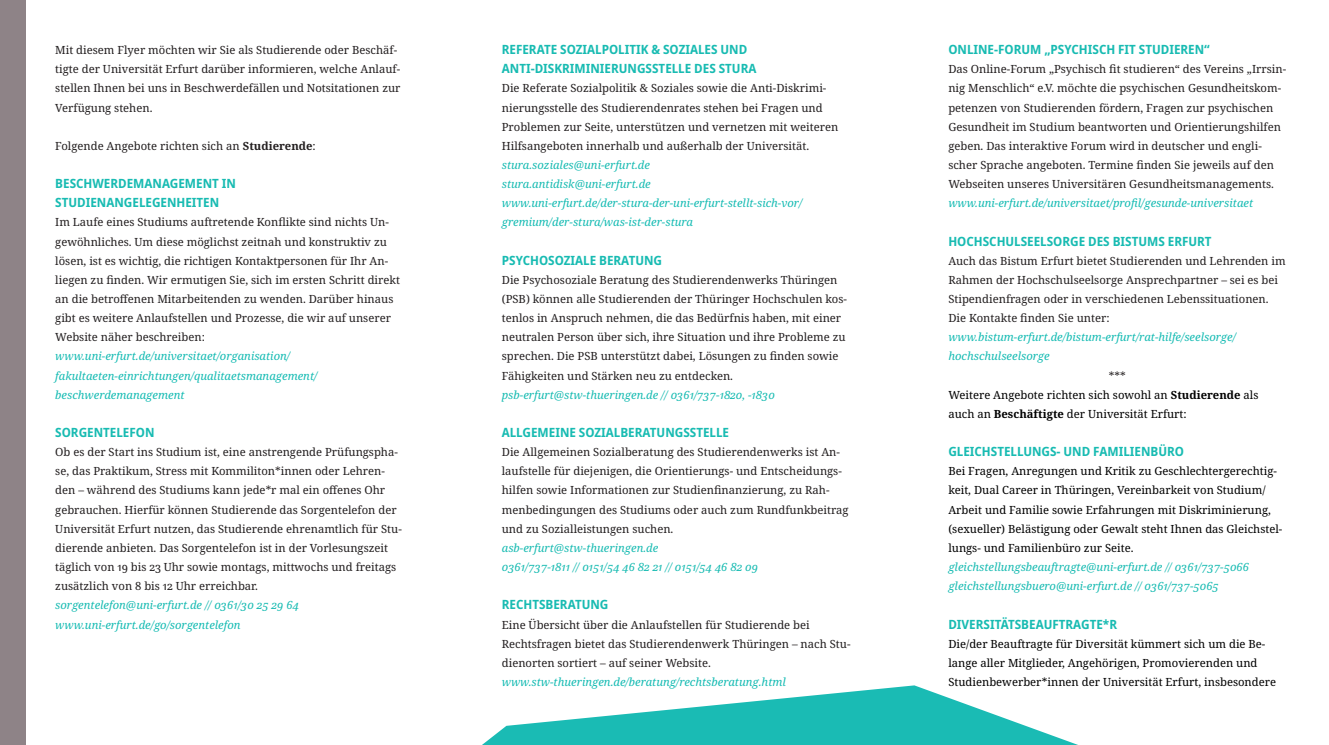
<style>
.page{position:relative;width:1329px;height:745px;background:#fff}
.page>*{position:absolute;margin:0;border:0;box-sizing:border-box;transform-origin:0 0}
.t1{font:700 semi-condensed 12.75px/19.2px "Noto Sans";color:#18bbb2}
.t2{font:11.25px/19.2px "Noto Serif";color:#231f20}
.t3{font:11.25px/19.2px "Noto Serif";color:#000}
.t4{font:italic 11.25px/19px "Noto Serif";color:#15bbb3}
.t5{font:italic 11.25px "Noto Serif";color:#18bbb2}
.s1{font-weight:700}
.s2{font-style:italic;color:#18bbb2}
.s3{font-style:italic;color:#15bbb3}
</style>
<div class="page">
<svg style="left:483px;top:685px;width:592px;height:59px"></svg>
<div style="left:0;top:0;width:26px;height:744px;background:#8e8387"></div>
<p class="t2" style="left:55px;top:41px;width:347px">Mit diesem Flyer möchten wir Sie als Studierende oder Beschäf&shy;tigte der Universität Erfurt darüber informieren, welche Anlauf&shy;stellen Ihnen bei uns in Beschwerdefällen und Notsitationen zur Verfügung stehen.</p>
<p class="t2" style="left:55px;top:136px;width:262px">Folgende Angebote richten sich an <span class="s1">Studierende</span>:</p>
<p class="t1" style="left:55px;top:174px;width:182px">BESCHWERDEMANAGEMENT IN<br>STUDIENANGELEGENHEITEN</p>
<p class="t2" style="left:55px;top:213px;width:346px">Im Laufe eines Studiums auftretende Konflikte sind nichts Un&shy;gewöhnliches. Um diese möglichst zeitnah und konstruktiv zu lösen, ist es wichtig, die richtigen Kontaktpersonen für Ihr An&shy;liegen zu finden. Wir ermutigen Sie, sich im ersten Schritt direkt an die betroffenen Mitarbeitenden zu wenden. Darüber hinaus gibt es weitere Anlaufstellen und Prozesse, die wir auf unserer Website näher beschreiben:</p>
<p class="t4" style="left:55px;top:347px;width:264px">www.uni-erfurt.de/universitaet/organisation/ fakultaeten-einrichtungen/qualitaetsmanagement/ beschwerdemanagement</p>
<p class="t1" style="left:55px;top:423px;width:101px">SORGENTELEFON</p>
<p class="t2" style="left:55px;top:442px;width:348px">Ob es der Start ins Studium ist, eine anstrengende Prüfungspha&shy;se, das Praktikum, Stress mit Kommiliton*innen oder Lehren&shy;den – während des Studiums kann jede*r mal ein offenes Ohr gebrauchen. Hierfür können Studierende das Sorgentelefon der Universität Erfurt nutzen, das Studierende ehrenamtlich für Stu&shy;dierende anbieten. Das Sorgentelefon ist in der Vorlesungszeit täglich von 19 bis 23 Uhr sowie montags, mittwochs und freitags zusätzlich von 8 bis 12 Uhr erreichbar. <span class="s2">sorgentelefon@uni-erfurt.de // 0361/30 25 29 64</span></p>
<p class="t4" style="left:55px;top:615px;width:187px">www.uni-erfurt.de/go/sorgentelefon</p>
<p class="t1" style="left:502px;top:40px;width:247px">REFERATE SOZIALPOLITIK &amp; SOZIALES UND</p>
<p class="t1" style="left:502px;top:59px;width:256px">ANTI-DISKRIMINIERUNGSSTELLE DES STURA</p>
<p class="t2" style="left:502px;top:79px;width:338px">Die Referate Sozialpolitik &amp; Soziales sowie die Anti-Diskrimi&shy;nierungsstelle des Studierendenrates stehen bei Fragen und Problemen zur Seite, unterstützen und vernetzen mit weiteren Hilfsangeboten innerhalb und außerhalb der Universität.</p>
<p class="t5" style="left:502px;top:157px;width:150px">stura.soziales@uni-erfurt.de</p>
<p class="t5" style="left:502px;top:176px;width:150px">stura.antidisk@uni-erfurt.de</p>
<p class="t4" style="left:502px;top:194px;width:302px">www.uni-erfurt.de/der-stura-der-uni-erfurt-stellt-sich-vor/</p>
<p class="t4" style="left:502px;top:213px;width:193px">gremium/der-stura/was-ist-der-stura</p>
<p class="t1" style="left:502px;top:250px;width:162px">PSYCHOSOZIALE BERATUNG</p>
<p class="t2" style="left:502px;top:270px;width:347px">Die Psychosoziale Beratung des Studierendenwerks Thüringen (PSB) können alle Studierenden der Thüringer Hochschulen kos&shy;tenlos in Anspruch nehmen, die das Bedürfnis haben, mit einer neutralen Person über sich, ihre Situation und ihre Probleme zu sprechen. Die PSB unterstützt dabei, Lösungen zu finden sowie Fähigkeiten und Stärken neu zu entdecken.</p>
<p class="t5" style="left:502px;top:386px;width:275px">psb-erfurt@stw-thueringen.de // 0361/737-1820, -1830</p>
<p class="t1" style="left:502px;top:423px;width:229px">ALLGEMEINE SOZIALBERATUNGSSTELLE</p>
<p class="t2" style="left:502px;top:442px;width:348px">Die Allgemeinen Sozialberatung des Studierendenwerks ist An&shy;laufstelle für diejenigen, die Orientierungs- und Entscheidungs&shy;hilfen sowie Informationen zur Studienfinanzierung, zu Rah&shy;menbedingungen des Studiums oder auch zum Rundfunkbeitrag und zu Sozialleistungen suchen.</p>
<p class="t5" style="left:502px;top:539px;width:158px">asb-erfurt@stw-thueringen.de</p>
<p class="t5" style="left:502px;top:559px;width:258px">0361/737-1811 // 0151/54 46 82 21 // 0151/54 46 82 09</p>
<p class="t1" style="left:502px;top:595px;width:108px">RECHTSBERATUNG</p>
<p class="t2" style="left:502px;top:614px;width:350px">Eine Übersicht über die Anlaufstellen für Studierende bei Rechtsfragen bietet das Studierendenwerk Thüringen – nach Stu&shy;dienorten sortiert – auf seiner Website. <span class="s3">www.stw-thueringen.de/beratung/rechtsberatung.html</span></p>
<p class="t1" style="left:948px;top:40px;width:263px">ONLINE-FORUM „PSYCHISCH FIT STUDIEREN“</p>
<p class="t2" style="left:948px;top:60px;width:339px">Das Online-Forum „Psychisch fit studieren“ des Vereins „Irrsin&shy;nig Menschlich“ e.V. möchte die psychischen Gesundheitskom&shy;petenzen von Studierenden fördern, Fragen zur psychischen Gesundheit im Studium beantworten und Orientierungshilfen geben. Das interaktive Forum wird in deutscher und engli&shy;scher Sprache angeboten. Termine finden Sie jeweils auf den Webseiten unseres Universitären Gesundheitsmanagements.</p>
<p class="t4" style="left:948px;top:194px;width:306px">www.uni-erfurt.de/universitaet/profil/gesunde-universitaet</p>
<p class="t1" style="left:948px;top:231px;width:265px">HOCHSCHULSEELSORGE DES BISTUMS ERFURT</p>
<p class="t2" style="left:948px;top:251px;width:339px">Auch das Bistum Erfurt bietet Studierenden und Lehrenden im Rahmen der Hochschulseelsorge Ansprechpartner – sei es bei Stipendienfragen oder in verschiedenen Lebenssituationen.<br>Die Kontakte finden Sie unter:</p>
<p class="t4" style="left:948px;top:328px;width:289px">www.bistum-erfurt.de/bistum-erfurt/rat-hilfe/seelsorge/ hochschulseelsorge</p>
<p class="t2" style="left:1109px;top:366px;width:18px">***</p>
<p class="t3" style="left:948px;top:385px;width:312px">Weitere Angebote richten sich sowohl an <span class="s1">Studierende</span> als auch an <span class="s1">Beschäftigte</span> der Universität Erfurt:</p>
<p class="t1" style="left:948px;top:442px;width:237px">GLEICHSTELLUNGS- UND FAMILIENBÜRO</p>
<p class="t3" style="left:948px;top:461px;width:336px">Bei Fragen, Anregungen und Kritik zu Geschlechtergerechtig&shy;keit, Dual Career in Thüringen, Vereinbarkeit von Studium/ Arbeit und Familie sowie Erfahrungen mit Diskriminierung, (sexueller) Belästigung oder Gewalt steht Ihnen das Gleichstel&shy;lungs- und Familienbüro zur Seite.</p>
<p class="t5" style="left:948px;top:559px;width:302px">gleichstellungsbeauftragte@uni-erfurt.de // 0361/737-5066</p>
<p class="t5" style="left:948px;top:578px;width:272px">gleichstellungsbuero@uni-erfurt.de // 0361/737-5065</p>
<p class="t1" style="left:948px;top:614px;width:170px">DIVERSITÄTSBEAUFTRAGTE*R</p>
<p class="t3" style="left:948px;top:634px;width:329px">Die/der Beauftragte für Diversität kümmert sich um die Be&shy;lange aller Mitglieder, Angehörigen, Promovierenden und<br>Studienbewerber*innen der Universität Erfurt, insbesondere</p>
</div>
